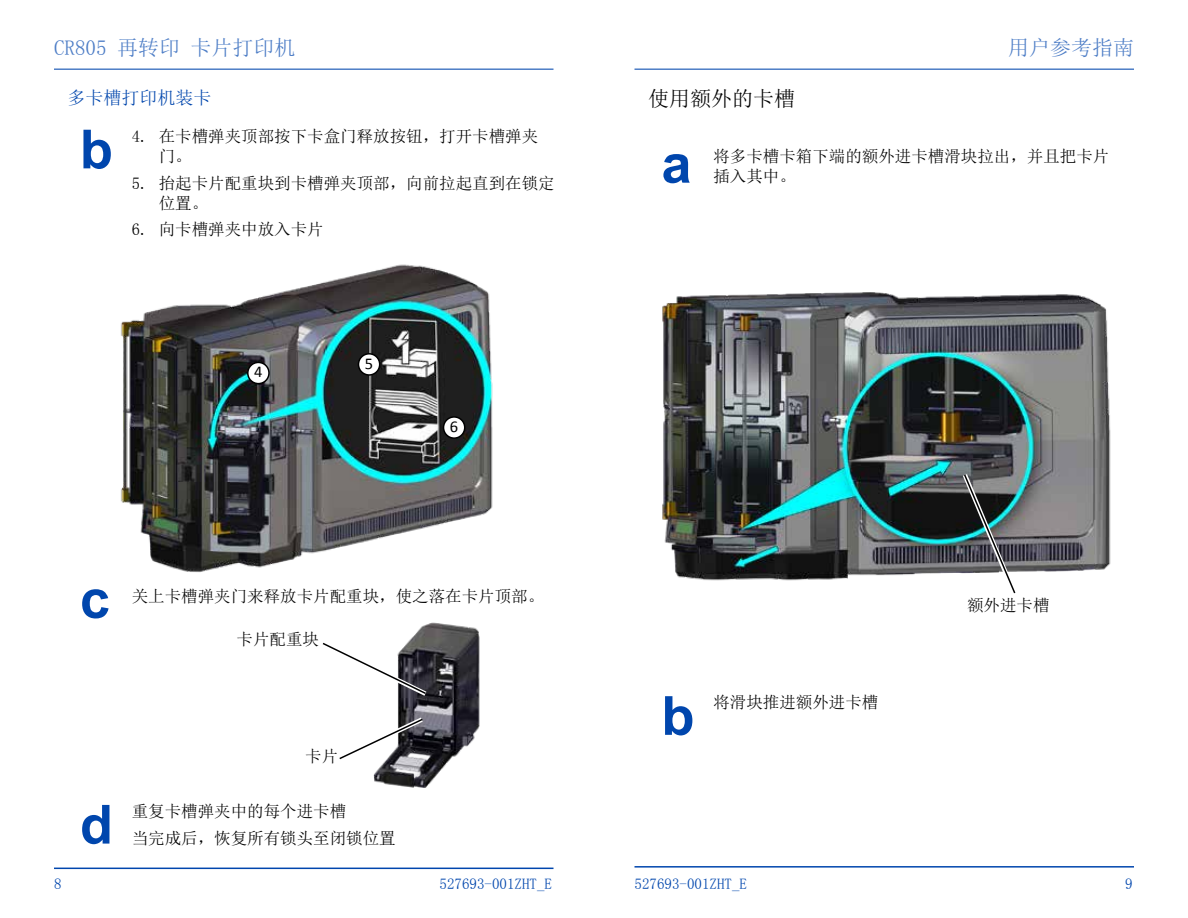
<style>
.page{position:relative;width:1188px;height:918px;background:#fff}
.page>*{position:absolute;margin:0;border:0;box-sizing:border-box;transform-origin:0 0}
.t1{font:700 54px "Arial";color:#0046ad}
.t2{font:21px "Sim Sun";color:#4d7dc6}
.t3{font:21px "Sim Sun";color:#000}
.t4{font:18px "Sim Sun";color:#0046ad}
.t5{font:16.5px/19.8px "Sim Sun";color:#000}
.t6{font:16.5px "Calibri";color:#000}
.t7{font:15px "Sim Sun";color:#0046ad}
</style>
<div class="page">
<hr style="left:54px;top:868px;width:500px;height:1px;background:#0046ad">
<hr style="left:634px;top:866px;width:500px;height:2px;background:#0046ad">
<img style="left:121px;top:264px;width:372px;height:309px">
<div style="left:248px;top:362px;width:21px;height:22px;background:#fff;border-radius:50%"></div>
<div style="left:247px;top:362px;width:23px;height:22px;border:2px solid #000;border-radius:50%"></div>
<div style="left:358px;top:354px;width:22px;height:21px;background:#fff;border-radius:50%"></div>
<div style="left:358px;top:353px;width:22px;height:23px;border:2px solid #000;border-radius:50%"></div>
<div style="left:444px;top:417px;width:21px;height:21px;background:#fff;border-radius:50%"></div>
<div style="left:443px;top:416px;width:22px;height:23px;border:2px solid #000;border-radius:50%"></div>
<img style="left:373px;top:622px;width:107px;height:166px">
<svg style="left:339px;top:714px;width:89px;height:50px"></svg>
<svg style="left:322px;top:638px;width:109px;height:62px"></svg>
<img style="left:662px;top:292px;width:449px;height:289px">
<img style="left:959px;top:469px;width:61px;height:125px">
<hr style="left:54px;top:68px;width:500px;height:2px;background:#4d7dc6">
<hr style="left:634px;top:68px;width:500px;height:2px;background:#4d7dc6">
<p class="t2" style="left:54px;top:37px;width:243px">CR805 再转印 卡片打印机</p>
<p class="t2" style="left:1008px;top:37px;width:127px">用户参考指南</p>
<p class="t4" style="left:68px;top:88px;width:145px">多卡槽打印机装卡</p>
<h1 class="t1" style="left:80px;top:113px;width:34px">b</h1>
<p class="t5" style="left:159px;top:127px;width:381px;text-indent:-27px">4. 在卡槽弹夹顶部按下卡盒门释放按钮，打开卡槽弹夹门。</p>
<p class="t5" style="left:159px;top:173px;width:397px;text-indent:-27px">5. 抬起卡片配重块到卡槽弹夹顶部，向前拉起直到在锁定位置。</p>
<p class="t5" style="left:132px;top:219px;width:193px">6. 向卡槽弹夹中放入卡片</p>
<p class="t6" style="left:254px;top:361px;width:10px">4</p>
<p class="t6" style="left:365px;top:353px;width:10px">5</p>
<p class="t6" style="left:450px;top:416px;width:10px">6</p>
<h1 class="t1" style="left:80px;top:563px;width:32px">c</h1>
<p class="t5" style="left:132px;top:586px;width:414px">关上卡槽弹夹门来释放卡片配重块，使之落在卡片顶部。</p>
<p class="t5" style="left:237px;top:629px;width:84px">卡片配重块</p>
<h1 class="t1" style="left:80px;top:789px;width:34px">d</h1>
<p class="t5" style="left:305px;top:747px;width:34px">卡片</p>
<p class="t5" style="left:132px;top:798px;width:265px;line-height:26.5px">重复卡槽弹夹中的每个进卡槽<br>当完成后，恢复所有锁头至闭锁位置</p>
<p class="t7" style="left:54px;top:876px;width:9px">8</p>
<p class="t7" style="left:440px;top:876px;width:114px">527693-001ZHT_E</p>
<p class="t3" style="left:648px;top:88px;width:148px">使用额外的卡槽</p>
<h1 class="t1" style="left:662px;top:128px;width:32px">a</h1>
<p class="t5" style="left:713px;top:146px;width:397px">将多卡槽卡箱下端的额外进卡槽滑块拉出，并且把卡片插入其中。</p>
<h1 class="t1" style="left:662px;top:680px;width:34px">b</h1>
<p class="t5" style="left:713px;top:693px;width:166px">将滑块推进额外进卡槽</p>
<p class="t5" style="left:967px;top:595px;width:84px">额外进卡槽</p>
<p class="t7" style="left:634px;top:876px;width:114px">527693-001ZHT_E</p>
<p class="t7" style="left:1125px;top:876px;width:9px">9</p>
</div>
